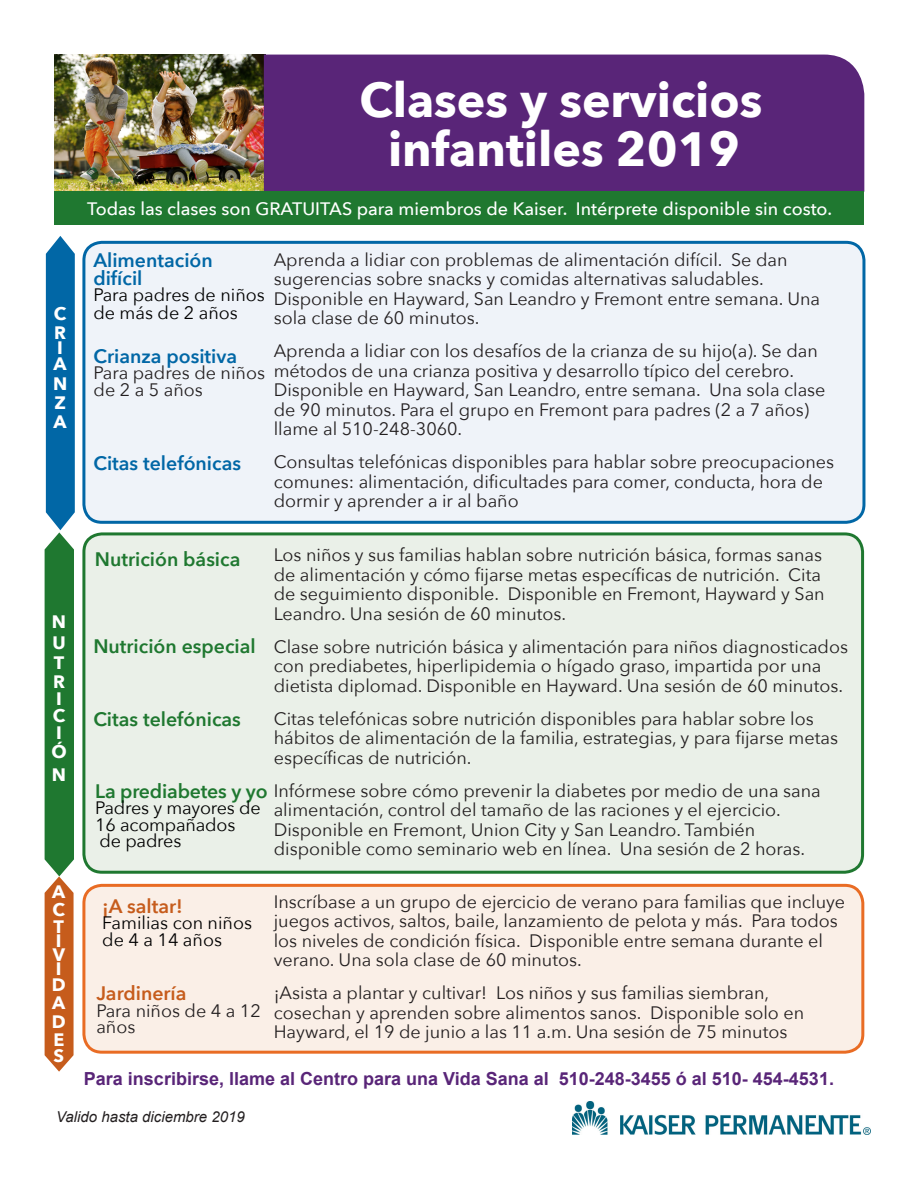
<style>
.page{position:relative;width:918px;height:1188px;background:#fff}
.page>*{position:absolute;margin:0;border:0;box-sizing:border-box;transform-origin:0 0}
.t1{font:700 48px "Avenir Next LT Pro";color:#fff}
.t2{font:600 19.5px "Avenir Next LT Pro";color:#0167a6}
.t3{font:600 19.5px "Avenir Next LT Pro";color:#1f7830}
.t4{font:600 19.5px "Avenir Next LT Pro";color:#c65c1c}
.t5{font:18px/19.5px "Avenir Next LT Pro";color:#231f20}
.t6{font:18px/16.5px "Avenir Next LT Pro";color:#000}
.t7{font:500 18px "Avenir Next LT Pro";color:#fff}
.t8{font:700 18px "Arial";color:#592578}
.t9{font:700 18px/17.5px "Avenir Next LT Pro";color:#fff}
.t10{font:italic 15px "Arial";color:#231f20}
.s1{font-weight:600;font-size:19.5px;color:#1f7830}
</style>
<div class="page">
<div style="left:84px;top:885px;width:779px;height:167px;background:#faefe7;border-radius:18px"></div>
<div style="left:82px;top:884px;width:782px;height:170px;border:3px solid #e96c24;border-radius:18px"></div>
<div style="left:84px;top:534px;width:779px;height:338px;background:#eaf0e8;border-radius:18px"></div>
<div style="left:82px;top:532px;width:782px;height:342px;border:3px solid #1f7830;border-radius:18px"></div>
<div style="left:84px;top:242px;width:780px;height:280px;background:#eff3f9;border-radius:18px"></div>
<div style="left:82px;top:241px;width:783px;height:283px;border:3px solid #0167a6;border-radius:18px"></div>
<img style="left:54px;top:55px;width:210px;height:137px">
<div style="left:264px;top:55px;width:600px;height:137px;background:#592578"></div>
<div style="left:54px;top:192px;width:810px;height:33px;background:#1f7830"></div>
<img style="left:573px;top:1102px;width:298px;height:33px">
<svg style="left:45px;top:236px;width:30px;height:836px;background:#557d65"></svg>
<p class="t1" style="left:359px;top:70px;width:405px">Clases y servicios</p>
<p class="t1" style="left:388px;top:120px;width:353px">infantiles 2019</p>
<p class="t7" style="left:87px;top:198px;width:746px">Todas las clases son GRATUITAS para miembros de Kaiser. Intérprete disponible sin costo.</p>
<p class="t5" style="left:274px;top:250px;width:548px">Aprenda a lidiar con problemas de alimentación difícil. Se dan sugerencias sobre snacks y comidas alternativas saludables.<br>Disponible en Hayward, San Leandro y Fremont entre semana. Una sola clase de 60 minutos.</p>
<p class="t5" style="left:274px;top:341px;width:553px">Aprenda a lidiar con los desafíos de la crianza de su hijo(a). Se dan métodos de una crianza positiva y desarrollo típico del cerebro.<br>Disponible en Hayward, San Leandro, entre semana. Una sola clase de 90 minutos. Para el grupo en Fremont para padres (2 a 7 años) llame al 510-248-3060.</p>
<p class="t5" style="left:274px;top:452px;width:562px">Consultas telefónicas disponibles para hablar sobre preocupaciones comunes: alimentación, dificultades para comer, conducta, hora de dormir y aprender a ir al baño</p>
<p class="t5" style="left:274px;top:545px;width:553px">Los niños y sus familias hablan sobre nutrición básica, formas sanas de alimentación y cómo fijarse metas específicas de nutrición. Cita de seguimiento disponible. Disponible en Fremont, Hayward y San Leandro. Una sesión de 60 minutos.</p>
<p class="t5" style="left:274px;top:637px;width:576px">Clase sobre nutrición básica y alimentación para niños diagnosticados con prediabetes, hiperlipidemia o hígado graso, impartida por una dietista diplomad. Disponible en Hayward. Una sesión de 60 minutos.</p>
<p class="t5" style="left:274px;top:709px;width:566px">Citas telefónicas sobre nutrición disponibles para hablar sobre los hábitos de alimentación de la familia, estrategias, y para fijarse metas específicas de nutrición.</p>
<p class="t5" style="left:274px;top:781px;width:549px;text-indent:-178px"><span class="s1">La prediabetes y yo</span> Infórmese sobre cómo prevenir la diabetes por medio de una sana alimentación, control del tamaño de las raciones y el ejercicio.<br>Disponible en Fremont, Union City y San Leandro. También disponible como seminario web en línea. Una sesión de 2 horas.</p>
<p class="t5" style="left:274px;top:892px;width:573px">Inscríbase a un grupo de ejercicio de verano para familias que incluye juegos activos, saltos, baile, lanzamiento de pelota y más. Para todos los niveles de condición física. Disponible entre semana durante el verano. Una sola clase de 60 minutos.</p>
<p class="t5" style="left:274px;top:983px;width:532px">¡Asista a plantar y cultivar! Los niños y sus familias siembran, cosechan y aprenden sobre alimentos sanos. Disponible solo en<br>Hayward, el 19 de junio a las 11 a.m. Una sesión de 75 minutos</p>
<p class="t8" style="left:84px;top:1066px;width:752px">Para inscribirse, llame al Centro para una Vida Sana al 510-248-3455 ó al 510- 454-4531.</p>
<p class="t10" style="left:56px;top:1107px;width:190px">Valido hasta diciembre 2019</p>
<p class="t2" style="left:93px;top:248px;width:121px">Alimentación</p>
<p class="t2" style="left:93px;top:266px;width:51px">difícil</p>
<p class="t6" style="left:93px;top:287px;width:173px">Para padres de niños</p>
<p class="t6" style="left:93px;top:305px;width:146px">de más de 2 años</p>
<p class="t2" style="left:94px;top:344px;width:145px">Crianza positiva</p>
<p class="t5" style="left:94px;top:365px;width:173px;line-height:16.5px">Para padres de niños de 2 a 5 años</p>
<p class="t9" style="left:54px;top:304px;width:14px;line-height:18.8px">C<br>R</p>
<p class="t9" style="left:54px;top:340px;width:15px;line-height:15.9px">I<br>A</p>
<p class="t9" style="left:53px;top:374px;width:16px;line-height:19px;text-align:justify">N Z A</p>
<p class="t2" style="left:93px;top:452px;width:149px">Citas telefónicas</p>
<p class="t3" style="left:95px;top:548px;width:147px">Nutrición básica</p>
<p class="t9" style="left:52px;top:610px;width:16px;line-height:21.8px">N<br>U</p>
<p class="t9" style="left:53px;top:653px;width:13px;line-height:19.2px">T<br>R</p>
<p class="t9" style="left:51px;top:690px;width:17px">I<br>C<br>I<br>Ó</p>
<p class="t9" style="left:52px;top:766px;width:16px">N</p>
<p class="t3" style="left:93px;top:634px;width:164px">Nutrición especial</p>
<p class="t3" style="left:93px;top:707px;width:149px">Citas telefónicas</p>
<p class="t6" style="left:95px;top:800px;width:167px">Padres y mayores de<br>16 acompañados de padres</p>
<p class="t9" style="left:52px;top:883px;width:15px;text-align:justify">A C T</p>
<p class="t9" style="left:52px;top:933px;width:15px;line-height:14.7px">I<br>V<br>I<br>D</p>
<p class="t9" style="left:52px;top:994px;width:15px;line-height:18.5px;text-align:justify">A D E</p>
<p class="t9" style="left:54px;top:1047px;width:12px">S</p>
<p class="t4" style="left:102px;top:894px;width:82px">¡A saltar!</p>
<p class="t6" style="left:102px;top:915px;width:151px">Familias con niños de 4 a 14 años</p>
<p class="t4" style="left:96px;top:982px;width:92px">Jardinería</p>
<p class="t5" style="left:96px;top:1002px;width:166px;line-height:16.5px">Para niños de 4 a 12 años</p>
</div>
